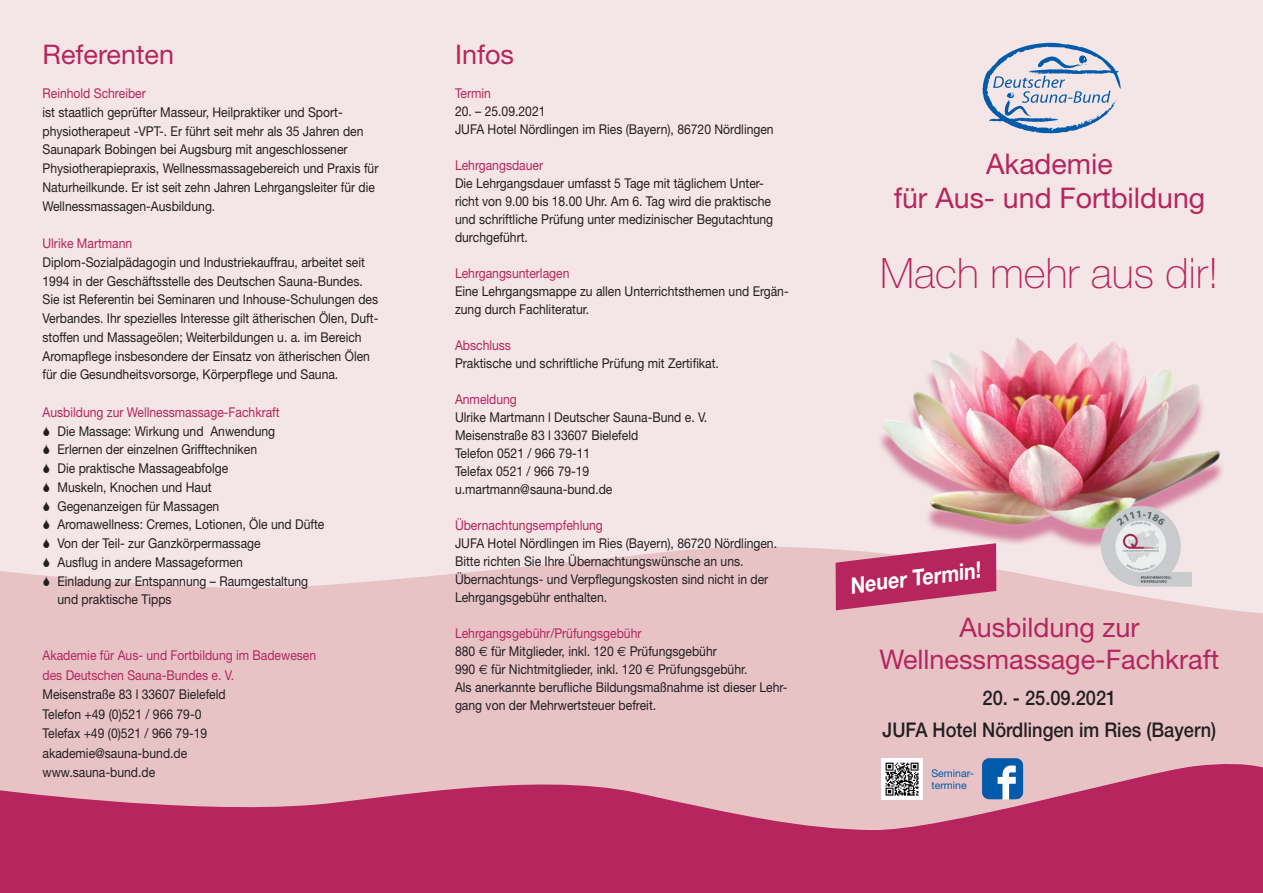
<style>
.page{position:relative;width:1263px;height:893px;background:#fff}
.page>*{position:absolute;margin:0;border:0;box-sizing:border-box;transform-origin:0 0}
.t1{font:100 42px "Helvetica Neue";color:#b6255e}
.t2{font:28.5px/34.2px "Helvetica Neue";color:#b6255e;text-align:center}
.t3{font:27px/32.4px "Helvetica Neue";color:#b6255e;text-align:center}
.t4{font:700 22.5px "Helvetica Neue";color:#fff;scale:.88 1}
.t5{font:500 20.25px/31.5px "Helvetica Neue";color:#231f20;text-align:center;scale:.9 1}
.t6{font:13.5px/18.8px "Helvetica Neue";color:#231f20;scale:.9 1}
.t7{font:13.5px/19.5px "Helvetica Neue";color:#b6255e;scale:.9 1}
.t8{font:10.5px/12.6px "Helvetica Neue";color:#015aaa}
.s1{color:#b6255e}
.s2{font-family:"Euro Sans"}
</style>
<div class="page">
<div style="left:0;top:0;width:1263px;height:621px;background:#f4e5e6"></div>
<svg style="left:0;top:546px;width:1263px;height:213px;background:#e8c6c9"></svg>
<svg style="left:0;top:759px;width:1263px;height:134px;background:#c4527b"></svg>
<svg style="left:982px;top:758px;width:41px;height:41px"></svg>
<img style="left:881px;top:758px;width:41px;height:41px">
<div style="left:876px;top:348px;width:350px;height:203px;background:#b6255e;opacity:.5"></div>
<img style="left:876px;top:337px;width:350px;height:199px">
<img style="left:1097px;top:502px;width:99px;height:88px">
<img style="left:982px;top:42px;width:139px;height:92px">
<svg style="left:836px;top:543px;width:160px;height:67px;background:#c5567f"></svg>
<svg style="left:44px;top:546px;width:19px;height:3px"></svg>
<svg style="left:44px;top:557px;width:19px;height:11px"></svg>
<svg style="left:44px;top:576px;width:19px;height:11px"></svg>
<h3 class="t3" style="left:43px;top:38px;width:133px">Referenten</h3>
<h3 class="t3" style="left:455px;top:38px;width:60px">Infos</h3>
<p class="t7" style="left:43px;top:83px;width:116px">Reinhold Schreiber</p>
<p class="t6" style="left:43px;top:102px;width:375px">ist staatlich geprüfter Masseur, Heilpraktiker und Sport&shy;physiotherapeut -VPT-. Er führt seit mehr als 35 Jahren den Saunapark Bobingen bei Augsburg mit angeschlossener Physiotherapiepraxis, Wellnessmassagebereich und Praxis für Naturheilkunde. Er ist seit zehn Jahren Lehrgangsleiter für die Wellnessmassagen-Ausbildung.</p>
<p class="t7" style="left:43px;top:233px;width:101px">Ulrike Martmann</p>
<p class="t6" style="left:43px;top:252px;width:375px">Diplom-Sozialpädagogin und Industriekauffrau, arbeitet seit 1994 in der Geschäftsstelle des Deutschen Sauna-Bundes.<br>Sie ist Referentin bei Seminaren und Inhouse-Schulungen des Verbandes. Ihr spezielles Interesse gilt ätherischen Ölen, Duft&shy;stoffen und Massageölen; Weiterbildungen u. a. im Bereich Aromapflege insbesondere der Einsatz von ätherischen Ölen für die Gesundheitsvorsorge, Körperpflege und Sauna.</p>
<p class="t7" style="left:43px;top:402px;width:265px">Ausbildung zur Wellnessmassage-Fachkraft</p>
<p class="t6" style="left:58px;top:421px;width:298px">Die Massage: Wirkung und Anwendung<br>Erlernen der einzelnen Grifftechniken<br>Die praktische Massageabfolge<br>Muskeln, Knochen und Haut<br>Gegenanzeigen für Massagen<br>Aromawellness: Cremes, Lotionen, Öle und Düfte Von der Teil- zur Ganzkörpermassage<br>Ausflug in andere Massageformen<br>Einladung zur Entspannung – Raumgestaltung und praktische Tipps</p>
<p class="t7" style="left:455px;top:83px;width:42px">Termin</p>
<p class="t6" style="left:455px;top:102px;width:356px;line-height:18px">20. – 25.09.2021<br>JUFA Hotel Nördlingen im Ries (Bayern), 86720 Nördlingen</p>
<p class="t7" style="left:455px;top:155px;width:99px">Lehrgangsdauer</p>
<p class="t6" style="left:455px;top:174px;width:355px;line-height:18px">Die Lehrgangsdauer umfasst 5 Tage mit täglichem Unter&shy;richt von 9.00 bis 18.00 Uhr. Am 6. Tag wird die praktische und schriftliche Prüfung unter medizinischer Begutachtung durchgeführt.</p>
<p class="t7" style="left:455px;top:263px;width:129px">Lehrgangsunterlagen</p>
<p class="t6" style="left:455px;top:282px;width:372px;line-height:18px">Eine Lehrgangsmappe zu allen Unterrichtsthemen und Ergän&shy;zung durch Fachliteratur.</p>
<p class="t7" style="left:455px;top:335px;width:64px">Abschluss</p>
<p class="t6" style="left:455px;top:354px;width:295px">Praktische und schriftliche Prüfung mit Zertifikat.</p>
<p class="t7" style="left:455px;top:389px;width:70px">Anmeldung</p>
<p class="t6" style="left:455px;top:408px;width:282px;line-height:18px">Ulrike Martmann l Deutscher Sauna-Bund e. V.<br>Meisenstraße 83 l 33607 Bielefeld<br>Telefon 0521 / 966 79-11<br>Telefax 0521 / 966 79-19 u.martmann@sauna-bund.de</p>
<p class="t7" style="left:455px;top:515px;width:166px">Übernachtungsempfehlung</p>
<p class="t6" style="left:455px;top:534px;width:359px;line-height:18px">JUFA Hotel Nördlingen im Ries (Bayern), 86720 Nördlingen.<br>Bitte richten Sie Ihre Übernachtungswünsche an uns.<br>Übernachtungs- und Verpflegungskosten sind nicht in der Lehrgangsgebühr enthalten.</p>
<p class="t6" style="left:455px;top:624px;width:371px;line-height:18px"><span class="s1">Lehrgangsgebühr/Prüfungsgebühr<br></span>880 <span class="s2">E</span> für Mitglieder, inkl. 120 <span class="s2">E</span> Prüfungsgebühr<br>990 <span class="s2">E</span> für Nichtmitglieder, inkl. 120 <span class="s2">E</span> Prüfungsgebühr.<br>Als anerkannte berufliche Bildungsmaßnahme ist dieser Lehr&shy;gang von der Mehrwertsteuer befreit.</p>
<p class="t7" style="left:43px;top:646px;width:306px">Akademie für Aus- und Fortbildung im Badewesen des Deutschen Sauna-Bundes e. V.</p>
<p class="t6" style="left:43px;top:685px;width:205px;line-height:19.5px">Meisenstraße 83 l 33607 Bielefeld<br>Telefon +49 (0)521 / 966 79-0<br>Telefax +49 (0)521 / 966 79-19 akademie@sauna-bund.de www.sauna-bund.de</p>
<h2 class="t2" style="left:894px;top:146px;width:313px">Akademie<br>für Aus- und Fortbildung</h2>
<h1 class="t1" style="left:880px;top:249px;width:340px">Mach mehr aus dir!</h1>
<h3 class="t4" style="left:848px;top:572px;width:151px;rotate:-7deg">Neuer Termin!</h3>
<h3 class="t3" style="left:880px;top:610px;width:341px">Ausbildung zur<br>Wellnessmassage-Fachkraft</h3>
<h3 class="t5" style="left:883px;top:682px;width:372px">20. - 25.09.2021<br>JUFA Hotel Nördlingen im Ries (Bayern)</h3>
<p class="t8" style="left:931px;top:766px;width:44px">Seminar&shy;termine</p>
</div>
